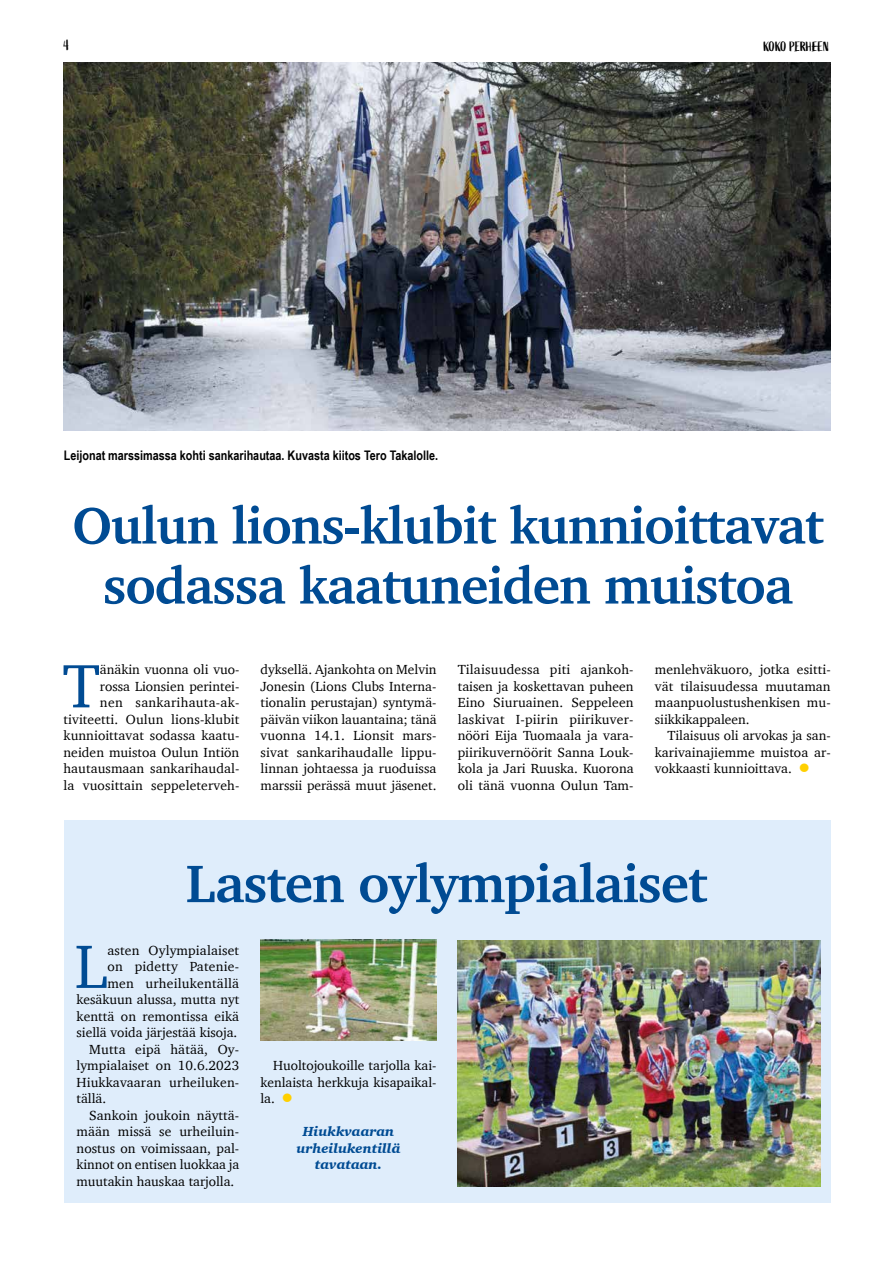
<style>
.page{position:relative;width:893px;height:1263px;background:#fff}
.page>*{position:absolute;margin:0;border:0;box-sizing:border-box;transform-origin:0 0}
.t1{font:62.7px "Charter";color:#004b93}
.t2{font:700 54px "Charter";letter-spacing:-.02em;color:#004b93}
.t3{font:700 52.5px/60px "Charter";letter-spacing:-.02em;color:#004b93;text-align:center}
.t4{font:30px "Charter";color:#ffd000}
.t5{font:15px "Active";color:#000}
.t6{font:13.5px/16.5px "Charter";letter-spacing:.005em;color:#000;text-align:justify}
.t7{font:italic 900 13.5px/16.5px "Charter";color:#004b93;text-align:center}
.t8{font:13.5px "Active";letter-spacing:-.02em;color:#000}
.t9{font:700 13.2px "Arial Narrow";color:#000}
</style>
<div class="page">
<img style="left:64px;top:62px;width:766px;height:369px">
<div style="left:64px;top:820px;width:767px;height:382px;background:#dfedfb"></div>
<img style="left:457px;top:941px;width:364px;height:246px">
<img style="left:261px;top:940px;width:175px;height:100px">
<p class="t5" style="left:64px;top:36px;width:7px">4</p>
<p class="t8" style="left:764px;top:39px;width:67px">KOKO PERHEEN</p>
<p class="t9" style="left:64px;top:445px;width:376px">Leijonat marssimassa kohti sankarihautaa. Kuvasta kiitos Tero Takalolle.</p>
<h3 class="t3" style="left:72px;top:495px;width:753px">Oulun lions-klubit kunnioittavat sodassa kaatuneiden muistoa</h3>
<p class="t6" style="left:64px;top:661px;width:177px;text-align:right">änäkin vuonna oli vuo-<br>rossa Lionsien perintei-<br>nen sankarihauta-ak&shy;tiviteetti. Oulun lions-klubit kunnioittavat sodassa kaatu&shy;neiden muistoa Oulun Intiön hautausmaan sankarihaudal&shy;la vuosittain seppeleterveh-</p>
<p class="t6" style="left:261px;top:661px;width:177px">dyksellä. Ajankohta on Melvin Jonesin (Lions Clubs Interna&shy;tionalin perustajan) syntymä&shy;päivän viikon lauantaina; tänä vuonna 14.1. Lionsit mars&shy;sivat sankarihaudalle lippu&shy;linnan johtaessa ja ruoduissa marssii perässä muut jäsenet.</p>
<p class="t6" style="left:458px;top:661px;width:177px">Tilaisuudessa piti ajankoh&shy;taisen ja koskettavan puheen Eino Siuruainen. Seppeleen laskivat I-piirin piirikuver&shy;nööri Eija Tuomaala ja vara&shy;piirikuvernöörit Sanna Louk&shy;kola ja Jari Ruuska. Kuorona oli tänä vuonna Oulun Tam-</p>
<p class="t6" style="left:655px;top:661px;width:177px">menlehväkuoro, jotka esitti&shy;vät tilaisuudessa muutaman maanpuolustushenkisen mu&shy;siikkikappaleen.</p>
<h1 class="t1" style="left:63px;top:632px;width:39px">T</h1>
<p class="t6" style="left:655px;top:727px;width:177px;text-indent:13px">Tilaisuus oli arvokas ja san&shy;karivainajiemme muistoa ar&shy;vokkaasti kunnioittava.</p>
<h3 class="t4" style="left:796px;top:743px;width:19px">•</h3>
<h2 class="t2" style="left:186px;top:837px;width:523px">Lasten oylympialaiset</h2>
<h1 class="t1" style="left:75px;top:912px;width:34px">L</h1>
<p class="t6" style="left:107px;top:942px;width:133px">asten Oylympialaiset</p>
<p class="t6" style="left:107px;top:958px;width:133px">on pidetty Patenie-</p>
<p class="t6" style="left:107px;top:975px;width:133px">men urheilukentällä</p>
<p class="t6" style="left:77px;top:991px;width:164px">kesäkuun alussa, mutta nyt</p>
<p class="t6" style="left:77px;top:1008px;width:164px">kenttä on remontissa eikä</p>
<p class="t6" style="left:77px;top:1024px;width:162px">siellä voida järjestää kisoja.</p>
<p class="t6" style="left:89px;top:1041px;width:151px">Mutta eipä hätää, Oy-</p>
<p class="t6" style="left:77px;top:1057px;width:164px">lympialaiset on 10.6.2023</p>
<p class="t6" style="left:77px;top:1074px;width:164px">Hiukkavaaran urheiluken-</p>
<p class="t6" style="left:77px;top:1090px;width:31px">tällä.</p>
<p class="t6" style="left:89px;top:1107px;width:151px">Sankoin joukoin näyttä-</p>
<p class="t6" style="left:77px;top:1123px;width:164px">mään missä se urheiluin-</p>
<p class="t6" style="left:77px;top:1140px;width:164px">nostus on voimissaan, pal-</p>
<p class="t6" style="left:77px;top:1156px;width:164px">kinnot on entisen luokkaa ja</p>
<p class="t6" style="left:77px;top:1173px;width:159px">muutakin hauskaa tarjolla.</p>
<p class="t6" style="left:260px;top:1057px;width:178px;text-indent:13px">Huoltojoukoille tarjolla kai&shy;kenlaista herkkuja kisapaikal&shy;la.</p>
<h3 class="t4" style="left:279px;top:1073px;width:19px">•</h3>
<p class="t7" style="left:296px;top:1123px;width:106px">Hiukkvaaran urheilukentillä tavataan.</p>
</div>
